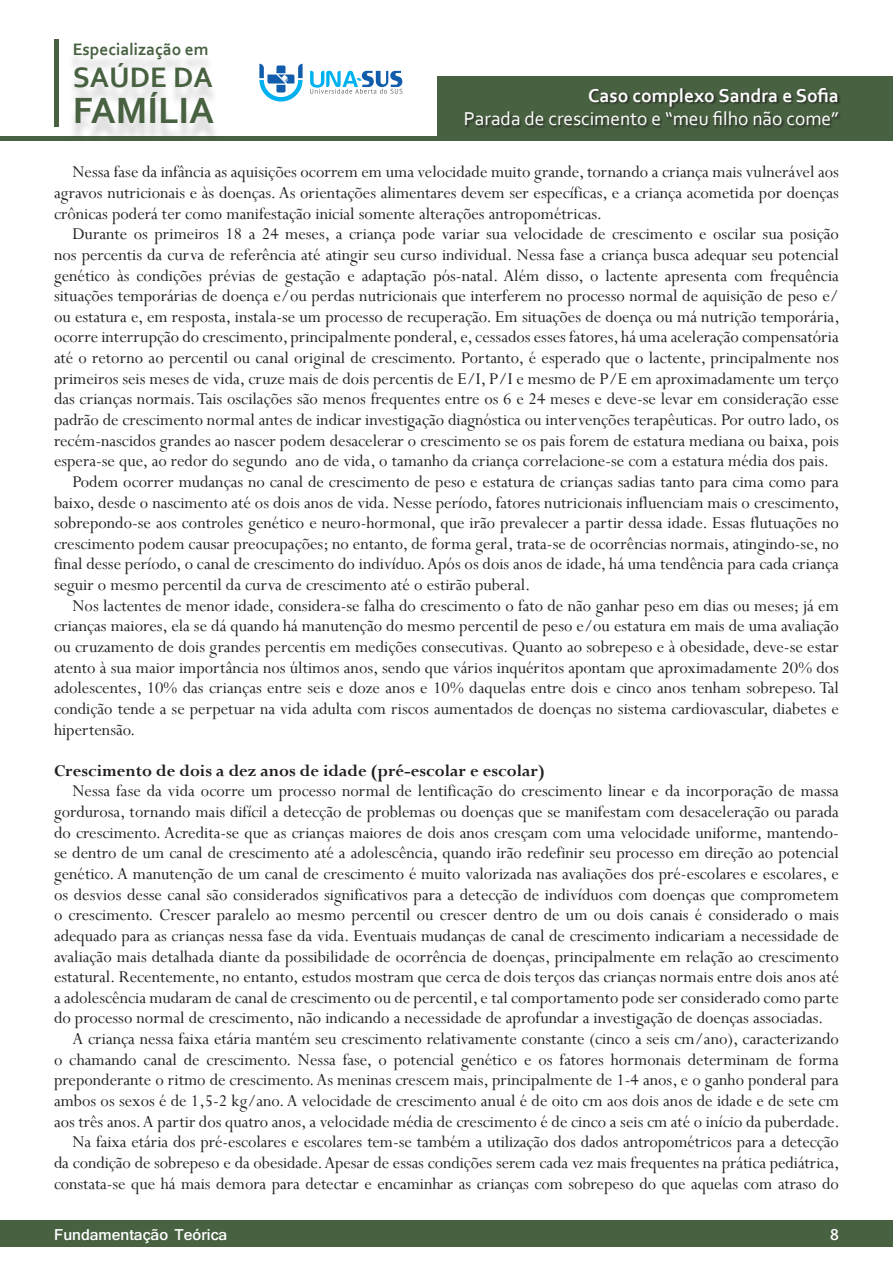
<style>
.page{position:relative;width:893px;height:1263px;background:#fff}
.page>*{position:absolute;margin:0;border:0;box-sizing:border-box;transform-origin:0 0}
.t1{font:700 38.25px "Corbel";color:#486141}
.t2{font:700 29.55px "Corbel";color:#486141}
.t3{font:19.5px "Corbel";color:#fff}
.t4{font:700 19.5px "Corbel";color:#fff}
.Paragrafo_basico{font:18.3px/20.7px "Perpetua";color:#231f20;text-align:justify}
.Sub-Paragrafo_bold{font:700 18.3px "Perpetua";color:#231f20}
.t5{font:700 17.4px "Corbel";color:#486141}
.t6{font:700 16.5px "Shruti";color:#fff}
</style>
<div class="page">
<div style="left:0;top:1220px;width:893px;height:27px;background:#486141"></div>
<hr style="left:0;top:136px;width:893px;height:4px;background:#486141">
<div style="left:438px;top:77px;width:455px;height:63px;background:#486141"></div>
<div style="left:465px;top:88px;width:377px;height:40px;background:#231f20;opacity:.75"></div>
<div style="left:54px;top:39px;width:5px;height:87px;background:#486141"></div>
<div style="left:67px;top:49px;width:153px;height:94px;background:#231f20;opacity:.2"></div>
<svg style="left:259px;top:64px;width:44px;height:38px"></svg>
<svg style="left:310px;top:71px;width:92px;height:23px"></svg>
<p class="t5" style="left:73px;top:38px;width:137px">Especialização em</p>
<h2 class="t2" style="left:73px;top:58px;width:142px">SAÚDE DA</h2>
<h1 class="t1" style="left:73px;top:87px;width:143px">FAMÍLIA</h1>
<p class="t4" style="left:588px;top:84px;width:252px">Caso complexo Sandra e Sofia</p>
<p class="t3" style="left:464px;top:107px;width:377px">Parada de crescimento e “meu filho não come”</p>
<p class="Paragrafo_basico" style="left:54px;top:161px;width:786px;text-indent:18px">Nessa fase da infância as aquisições ocorrem em uma velocidade muito grande, tornando a criança mais vulnerável aos agravos nutricionais e às doenças. As orientações alimentares devem ser específicas, e a criança acometida por doenças crônicas poderá ter como manifestação inicial somente alterações antropométricas.</p>
<p class="Paragrafo_basico" style="left:54px;top:223px;width:787px;text-indent:18px">Durante os primeiros 18 a 24 meses, a criança pode variar sua velocidade de crescimento e oscilar sua posição nos percentis da curva de referência até atingir seu curso individual. Nessa fase a criança busca adequar seu potencial genético às condições prévias de gestação e adaptação pós-natal. Além disso, o lactente apresenta com frequência situações temporárias de doença e/ou perdas nutricionais que interferem no processo normal de aquisição de peso e/ ou estatura e, em resposta, instala-se um processo de recuperação. Em situações de doença ou má nutrição temporária, ocorre interrupção do crescimento, principalmente ponderal, e, cessados esses fatores, há uma aceleração compensatória até o retorno ao percentil ou canal original de crescimento. Portanto, é esperado que o lactente, principalmente nos primeiros seis meses de vida, cruze mais de dois percentis de E/I, P/I e mesmo de P/E em aproximadamente um terço das crianças normais. Tais oscilações são menos frequentes entre os 6 e 24 meses e deve-se levar em consideração esse padrão de crescimento normal antes de indicar investigação diagnóstica ou intervenções terapêuticas. Por outro lado, os recém-nascidos grandes ao nascer podem desacelerar o crescimento se os pais forem de estatura mediana ou baixa, pois espera-se que, ao redor do segundo ano de vida, o tamanho da criança correlacione-se com a estatura média dos pais.</p>
<p class="Paragrafo_basico" style="left:54px;top:471px;width:787px;text-indent:18px">Podem ocorrer mudanças no canal de crescimento de peso e estatura de crianças sadias tanto para cima como para baixo, desde o nascimento até os dois anos de vida. Nesse período, fatores nutricionais influenciam mais o crescimento, sobrepondo-se aos controles genético e neuro-hormonal, que irão prevalecer a partir dessa idade. Essas flutuações no crescimento podem causar preocupações; no entanto, de forma geral, trata-se de ocorrências normais, atingindo-se, no final desse período, o canal de crescimento do indivíduo. Após os dois anos de idade, há uma tendência para cada criança seguir o mesmo percentil da curva de crescimento até o estirão puberal.</p>
<p class="Paragrafo_basico" style="left:54px;top:595px;width:786px;text-indent:18px">Nos lactentes de menor idade, considera-se falha do crescimento o fato de não ganhar peso em dias ou meses; já em crianças maiores, ela se dá quando há manutenção do mesmo percentil de peso e/ou estatura em mais de uma avaliação ou cruzamento de dois grandes percentis em medições consecutivas. Quanto ao sobrepeso e à obesidade, deve-se estar atento à sua maior importância nos últimos anos, sendo que vários inquéritos apontam que aproximadamente 20% dos adolescentes, 10% das crianças entre seis e doze anos e 10% daquelas entre dois e cinco anos tenham sobrepeso. Tal condição tende a se perpetuar na vida adulta com riscos aumentados de doenças no sistema cardiovascular, diabetes e hipertensão.</p>
<p class="Sub-Paragrafo_bold" style="left:54px;top:759px;width:492px">Crescimento de dois a dez anos de idade (pré-escolar e escolar)</p>
<p class="Paragrafo_basico" style="left:54px;top:780px;width:786px;text-indent:18px">Nessa fase da vida ocorre um processo normal de lentificação do crescimento linear e da incorporação de massa gordurosa, tornando mais difícil a detecção de problemas ou doenças que se manifestam com desaceleração ou parada do crescimento. Acredita-se que as crianças maiores de dois anos cresçam com uma velocidade uniforme, mantendo&shy;se dentro de um canal de crescimento até a adolescência, quando irão redefinir seu processo em direção ao potencial genético. A manutenção de um canal de crescimento é muito valorizada nas avaliações dos pré-escolares e escolares, e os desvios desse canal são considerados significativos para a detecção de indivíduos com doenças que comprometem o crescimento. Crescer paralelo ao mesmo percentil ou crescer dentro de um ou dois canais é considerado o mais adequado para as crianças nessa fase da vida. Eventuais mudanças de canal de crescimento indicariam a necessidade de avaliação mais detalhada diante da possibilidade de ocorrência de doenças, principalmente em relação ao crescimento estatural. Recentemente, no entanto, estudos mostram que cerca de dois terços das crianças normais entre dois anos até a adolescência mudaram de canal de crescimento ou de percentil, e tal comportamento pode ser considerado como parte do processo normal de crescimento, não indicando a necessidade de aprofundar a investigação de doenças associadas.</p>
<p class="Paragrafo_basico" style="left:54px;top:1028px;width:787px;text-indent:18px">A criança nessa faixa etária mantém seu crescimento relativamente constante (cinco a seis cm/ano), caracterizando o chamando canal de crescimento. Nessa fase, o potencial genético e os fatores hormonais determinam de forma preponderante o ritmo de crescimento. As meninas crescem mais, principalmente de 1-4 anos, e o ganho ponderal para ambos os sexos é de 1,5-2 kg/ano. A velocidade de crescimento anual é de oito cm aos dois anos de idade e de sete cm aos três anos. A partir dos quatro anos, a velocidade média de crescimento é de cinco a seis cm até o início da puberdade.</p>
<p class="Paragrafo_basico" style="left:54px;top:1131px;width:787px;text-indent:18px">Na faixa etária dos pré-escolares e escolares tem-se também a utilização dos dados antropométricos para a detecção da condição de sobrepeso e da obesidade. Apesar de essas condições serem cada vez mais frequentes na prática pediátrica, constata-se que há mais demora para detectar e encaminhar as crianças com sobrepeso do que aquelas com atraso do</p>
<p class="t6" style="left:54px;top:1225px;width:175px">Fundamentação Teórica</p>
<p class="t6" style="left:830px;top:1225px;width:10px">8</p>
</div>
